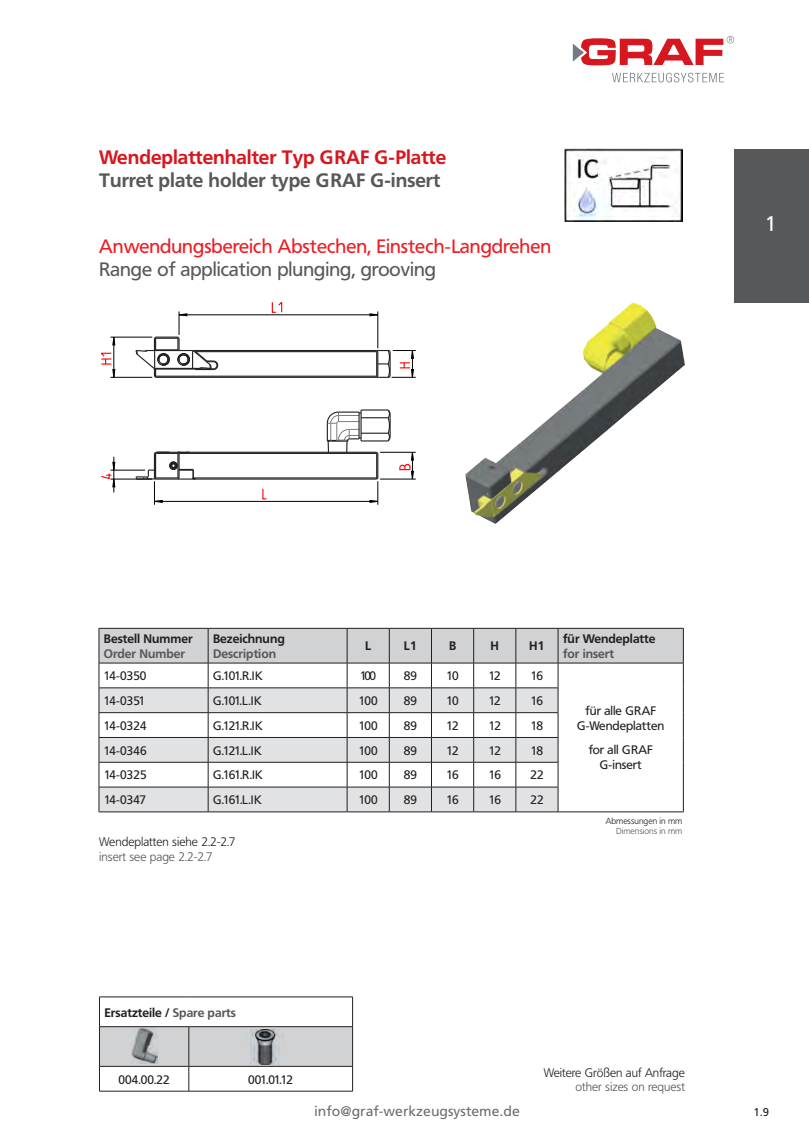
<style>
.page{position:relative;width:809px;height:1141px;background:#fff}
.page>*{position:absolute;margin:0;border:0;box-sizing:border-box;transform-origin:0 0}
.t1{font:21px "Frutiger BQ";color:#fff}
.t2{font:19.25px "Frutiger BQ";color:#ee1d23}
.t3{font:19.25px "Frutiger BQ";color:#57585a}
.t4{font:700 19.25px "Frutiger BQ";color:#d7171f}
.t5{font:700 19.25px "Frutiger BQ";color:#57585a}
.t6{font:14px "Frutiger";color:#6c6d70}
.t7{font:12.25px "Frutiger BQ";color:#231f20}
.t8{font:700 12.25px/14.7px "Frutiger BQ";color:#231f20}
.t9{font:300 12.25px "Frutiger BQ";color:#231f20}
.t10{font:300 12.25px "Frutiger BQ";color:#57585a}
.t11{font:11.38px "Frutiger";color:#231f20}
.t12{font:300 8.75px/10.5px "Frutiger BQ";color:#231f20;text-align:right}
.s1{color:#57585a}
</style>
<div class="page">
<svg style="left:612px;top:73px;width:112px;height:9px"></svg>
<svg style="left:573px;top:36px;width:161px;height:29px"></svg>
<div style="left:734px;top:149px;width:75px;height:154px;background:#57585a"></div>
<hr style="left:558px;top:812px;width:125px;height:1px;background:#231f20">
<svg style="left:99px;top:628px;width:585px;height:184px"></svg>
<hr style="left:99px;top:812px;width:109px;height:1px;background:#231f20">
<hr style="left:208px;top:812px;width:139px;height:1px;background:#231f20">
<hr style="left:347px;top:812px;width:42px;height:1px;background:#231f20">
<hr style="left:389px;top:812px;width:42px;height:1px;background:#231f20">
<hr style="left:431px;top:812px;width:42px;height:1px;background:#231f20">
<hr style="left:473px;top:812px;width:43px;height:1px;background:#231f20">
<hr style="left:516px;top:812px;width:42px;height:1px;background:#231f20">
<img style="left:465px;top:303px;width:220px;height:221px">
<svg style="left:101px;top:461px;width:15px;height:27px"></svg>
<svg style="left:262px;top:488px;width:5px;height:12px"></svg>
<svg style="left:271px;top:302px;width:12px;height:11px"></svg>
<svg style="left:369px;top:313px;width:8px;height:4px"></svg>
<svg style="left:101px;top:352px;width:15px;height:25px"></svg>
<svg style="left:112px;top:336px;width:4px;height:10px"></svg>
<hr style="left:113px;top:337px;width:1px;height:40px;background:#000">
<hr style="left:110px;top:377px;width:42px;height:1px;background:#000">
<hr style="left:110px;top:337px;width:42px;height:1px;background:#000">
<hr style="left:179px;top:315px;width:199px;height:1px;background:#000">
<hr style="left:377px;top:311px;width:1px;height:37px;background:#000">
<hr style="left:113px;top:457px;width:1px;height:35px;background:#000">
<hr style="left:154px;top:501px;width:224px;height:1px;background:#000">
<hr style="left:110px;top:479px;width:42px;height:1px;background:#000">
<hr style="left:380px;top:479px;width:36px;height:1px;background:#000">
<hr style="left:110px;top:470px;width:35px;height:1px;background:#000">
<hr style="left:380px;top:452px;width:36px;height:1px;background:#000">
<svg style="left:399px;top:451px;width:15px;height:29px"></svg>
<hr style="left:156px;top:377px;width:221px;height:1px;background:#222226">
<hr style="left:156px;top:376px;width:221px;height:1px;background:#222226">
<hr style="left:195px;top:351px;width:182px;height:1px;background:#222226">
<hr style="left:193px;top:350px;width:184px;height:1px;background:#222226">
<svg style="left:362px;top:339px;width:54px;height:39px"></svg>
<hr style="left:192px;top:478px;width:185px;height:2px;background:#222226">
<hr style="left:193px;top:477px;width:184px;height:2px;background:#222226">
<hr style="left:179px;top:453px;width:198px;height:1px;background:#222226">
<hr style="left:187px;top:452px;width:190px;height:1px;background:#222226">
<svg style="left:326px;top:409px;width:65px;height:96px"></svg>
<svg style="left:135px;top:311px;width:84px;height:67px"></svg>
<svg style="left:135px;top:451px;width:62px;height:54px"></svg>
<svg style="left:99px;top:997px;width:254px;height:94px"></svg>
<hr style="left:99px;top:1091px;width:90px;height:1px;background:#231f20">
<hr style="left:189px;top:1091px;width:164px;height:1px;background:#231f20">
<img style="left:131px;top:1028px;width:26px;height:35px">
<img style="left:247px;top:1029px;width:36px;height:36px">
<img style="left:564px;top:149px;width:118px;height:72px">
<p class="t4" style="left:99px;top:146px;width:348px">Wendeplattenhalter Typ GRAF G-Platte</p>
<p class="t5" style="left:99px;top:169px;width:342px">Turret plate holder type GRAF G-insert</p>
<p class="t2" style="left:99px;top:235px;width:453px">Anwendungsbereich Abstechen, Einstech-Langdrehen</p>
<p class="t3" style="left:99px;top:258px;width:338px">Range of application plunging, grooving</p>
<h1 class="t1" style="left:765px;top:211px;width:13px">1</h1>
<p class="t8" style="left:104px;top:632px;width:90px">Bestell Nummer<br><span class="s1">Order Number</span></p>
<p class="t8" style="left:213px;top:632px;width:73px">Bezeichnung<br><span class="s1">Description</span></p>
<p class="t8" style="left:365px;top:639px;width:8px">L</p>
<p class="t8" style="left:404px;top:639px;width:15px">L1</p>
<p class="t8" style="left:449px;top:639px;width:9px">B</p>
<p class="t8" style="left:490px;top:639px;width:10px">H</p>
<p class="t8" style="left:529px;top:639px;width:17px">H1</p>
<p class="t8" style="left:563px;top:632px;width:94px">für Wendeplatte <span class="s1">for insert</span></p>
<p class="t7" style="left:104px;top:669px;width:44px">14-0350</p>
<p class="t7" style="left:213px;top:669px;width:51px">G.101.R.IK</p>
<p class="t7" style="left:360px;top:669px;width:17px">100</p>
<p class="t7" style="left:404px;top:669px;width:15px">89</p>
<p class="t7" style="left:446px;top:669px;width:14px">10</p>
<p class="t7" style="left:488px;top:669px;width:14px">12</p>
<p class="t7" style="left:531px;top:669px;width:14px">16</p>
<p class="t7" style="left:585px;top:703px;width:72px">für alle GRAF</p>
<p class="t7" style="left:577px;top:718px;width:89px">G-Wendeplatten</p>
<p class="t7" style="left:588px;top:743px;width:66px">for all GRAF</p>
<p class="t7" style="left:599px;top:758px;width:44px">G-insert</p>
<p class="t7" style="left:104px;top:694px;width:43px">14-0351</p>
<p class="t7" style="left:213px;top:694px;width:50px">G.101.L.IK</p>
<p class="t7" style="left:359px;top:694px;width:20px">100</p>
<p class="t7" style="left:404px;top:694px;width:15px">89</p>
<p class="t7" style="left:446px;top:694px;width:14px">10</p>
<p class="t7" style="left:488px;top:694px;width:14px">12</p>
<p class="t7" style="left:531px;top:694px;width:14px">16</p>
<p class="t7" style="left:104px;top:718px;width:44px">14-0324</p>
<p class="t7" style="left:213px;top:718px;width:51px">G.121.R.IK</p>
<p class="t7" style="left:359px;top:718px;width:20px">100</p>
<p class="t7" style="left:404px;top:718px;width:15px">89</p>
<p class="t7" style="left:446px;top:718px;width:14px">12</p>
<p class="t7" style="left:488px;top:718px;width:14px">12</p>
<p class="t7" style="left:531px;top:718px;width:14px">18</p>
<p class="t7" style="left:104px;top:743px;width:44px">14-0346</p>
<p class="t7" style="left:213px;top:743px;width:50px">G.121.L.IK</p>
<p class="t7" style="left:359px;top:743px;width:20px">100</p>
<p class="t7" style="left:404px;top:743px;width:15px">89</p>
<p class="t7" style="left:446px;top:743px;width:14px">12</p>
<p class="t7" style="left:488px;top:743px;width:14px">12</p>
<p class="t7" style="left:531px;top:743px;width:14px">18</p>
<p class="t7" style="left:104px;top:768px;width:44px">14-0325</p>
<p class="t7" style="left:213px;top:768px;width:51px">G.161.R.IK</p>
<p class="t7" style="left:359px;top:768px;width:20px">100</p>
<p class="t7" style="left:404px;top:768px;width:15px">89</p>
<p class="t7" style="left:446px;top:768px;width:14px">16</p>
<p class="t7" style="left:488px;top:768px;width:14px">16</p>
<p class="t7" style="left:530px;top:768px;width:15px">22</p>
<p class="t7" style="left:104px;top:793px;width:44px">14-0347</p>
<p class="t7" style="left:213px;top:793px;width:50px">G.161.L.IK</p>
<p class="t7" style="left:359px;top:793px;width:20px">100</p>
<p class="t7" style="left:404px;top:793px;width:15px">89</p>
<p class="t7" style="left:446px;top:793px;width:14px">16</p>
<p class="t7" style="left:488px;top:793px;width:14px">16</p>
<p class="t7" style="left:530px;top:793px;width:15px">22</p>
<p class="t9" style="left:99px;top:835px;width:138px">Wendeplatten siehe 2.2-2.7</p>
<p class="t10" style="left:99px;top:850px;width:115px">insert see page 2.2-2.7</p>
<p class="t8" style="left:104px;top:1005px;width:133px">Ersatzteile / <span class="s1">Spare parts</span></p>
<p class="t7" style="left:119px;top:1072px;width:53px">004.00.22</p>
<p class="t7" style="left:248px;top:1072px;width:46px">001.01.12</p>
<p class="t12" style="left:606px;top:816px;width:78px">Abmessungen in mm<br><span class="s1">Dimensions in mm</span></p>
<p class="t9" style="left:544px;top:1065px;width:142px">Weitere Größen auf Anfrage</p>
<p class="t10" style="left:575px;top:1080px;width:111px">other sizes on request</p>
<p class="t6" style="left:314px;top:1103px;width:207px">info@graf-werkzeugsysteme.de</p>
<p class="t11" style="left:753px;top:1106px;width:17px">1.9</p>
</div>
